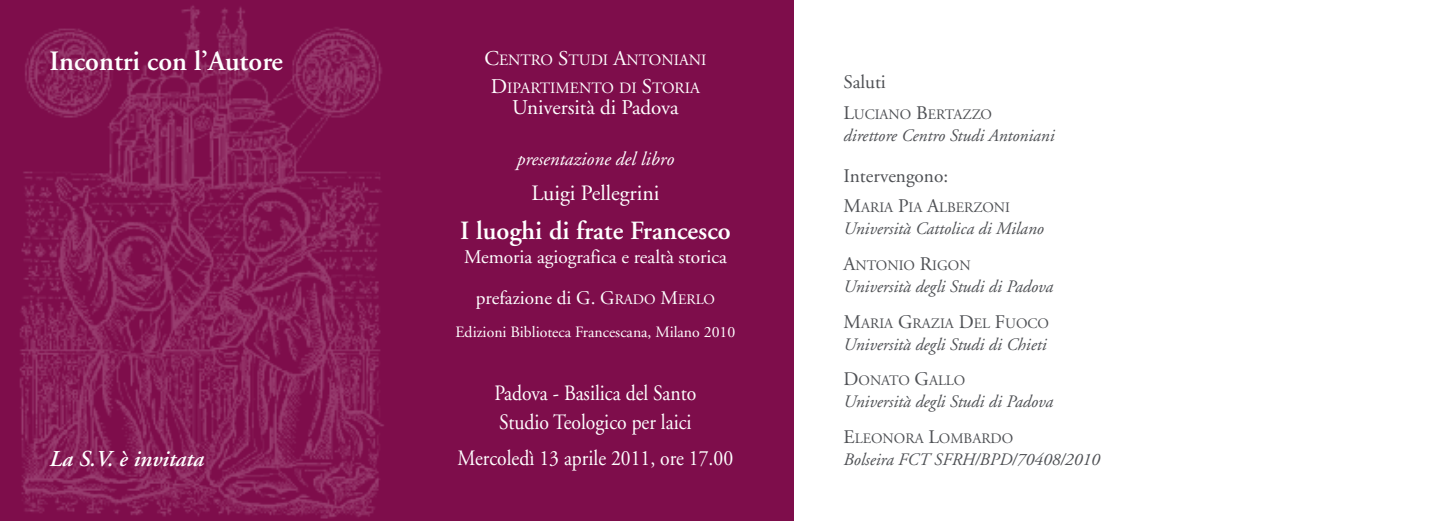
<style>
.page{position:relative;width:1439px;height:521px;background:#fff}
.page>*{position:absolute;margin:0;border:0;box-sizing:border-box;transform-origin:0 0}
.t1{font:600 28px "Adobe Garamond";color:#fff}
.t2{font:600 26.25px "Adobe Garamond";color:#fff}
.t3{font:italic 600 22.75px "Adobe Garamond";color:#fff}
.t4{font:21.88px/28.2px "Adobe Garamond";color:#fff;scale:.9 1}
.t5{font:21.88px "Adobe Garamond";color:#fff}
.t6{font:21px "Adobe Garamond";color:#fff}
.t7{font:19.25px/40.4px "Adobe Garamond";color:#fff;text-align:center}
.t8{font:italic 19.25px "Adobe Garamond";color:#fff}
.t9{font:19.25px "Adobe Garamond";color:#4e5054}
.t10{font:italic 17.5px "Adobe Garamond";color:#4e5054}
.t11{font:15.75px/28.2px "Adobe Garamond";color:#fff;text-align:center}
.t12{font:14.35px "Adobe Garamond";color:#4e5054}
.s1{font-size:21px}
.s2{font-size:14.35px}
.s3{font-size:19.25px}
</style>
<div class="page">
<div style="left:0;top:0;width:794px;height:521px;background:#7e0d4b"></div>
<img style="left:19px;top:5px;width:365px;height:514px">
<h1 class="t1" style="left:50px;top:50px;width:235px">Incontri con l’Autore</h1>
<p class="t11" style="left:484px;top:47px;width:223px"><span class="s1">C</span>ENTRO <span class="s1">S</span>TUDI <span class="s1">A</span>NTONIANI<br><span class="s1">D</span>IPARTIMENTO DI <span class="s1">S</span>TORIA</p>
<p class="t6" style="left:512px;top:99px;width:168px">Università di Padova</p>
<p class="t8" style="left:517px;top:151px;width:159px">presentazione del libro</p>
<p class="t5" style="left:531px;top:184px;width:130px">Luigi Pellegrini</p>
<h2 class="t2" style="left:460px;top:220px;width:272px">I luoghi di frate Francesco</h2>
<p class="t7" style="left:464px;top:239px;width:264px">Memoria agiografica e realtà storica prefazione di G. G<span class="s2">RADO</span> M<span class="s2">ERLO</span></p>
<p class="t11" style="left:455px;top:319px;width:281px">Edizioni Biblioteca Francescana, Milano 2010</p>
<p class="t9" style="left:843px;top:75px;width:44px">Saluti</p>
<p class="t12" style="left:843px;top:109px;width:150px"><span class="s3">L</span>UCIANO <span class="s3">B</span>ERTAZZO</p>
<p class="t10" style="left:843px;top:128px;width:212px">direttore Centro Studi Antoniani</p>
<p class="t9" style="left:843px;top:168px;width:106px">Intervengono:</p>
<p class="t12" style="left:843px;top:202px;width:168px"><span class="s3">M</span>ARIA <span class="s3">P</span>IA <span class="s3">A</span>LBERZONI</p>
<p class="t10" style="left:843px;top:222px;width:202px">Università Cattolica di Milano</p>
<p class="t12" style="left:843px;top:260px;width:129px"><span class="s3">A</span>NTONIO <span class="s3">R</span>IGON</p>
<p class="t10" style="left:843px;top:279px;width:211px">Università degli Studi di Padova</p>
<p class="t12" style="left:843px;top:317px;width:207px"><span class="s3">M</span>ARIA <span class="s3">G</span>RAZIA <span class="s3">D</span>EL <span class="s3">F</span>UOCO</p>
<p class="t10" style="left:843px;top:337px;width:205px">Università degli Studi di Chieti</p>
<p class="t12" style="left:843px;top:375px;width:123px"><span class="s3">D</span>ONATO <span class="s3">G</span>ALLO</p>
<p class="t10" style="left:843px;top:395px;width:211px">Università degli Studi di Padova</p>
<p class="t12" style="left:843px;top:433px;width:171px"><span class="s3">E</span>LEONORA <span class="s3">L</span>OMBARDO</p>
<p class="t4" style="left:494px;top:381px;width:226px">Padova - Basilica del Santo<br>Studio Teologico per laici</p>
<p class="t4" style="left:458px;top:446px;width:308px">Mercoledì 13 aprile 2011, ore 17.00</p>
<h3 class="t3" style="left:50px;top:449px;width:156px">La S.V. è invitata</h3>
<p class="t10" style="left:843px;top:453px;width:258px">Bolseira FCT SFRH/BPD/70408/2010</p>
</div>
